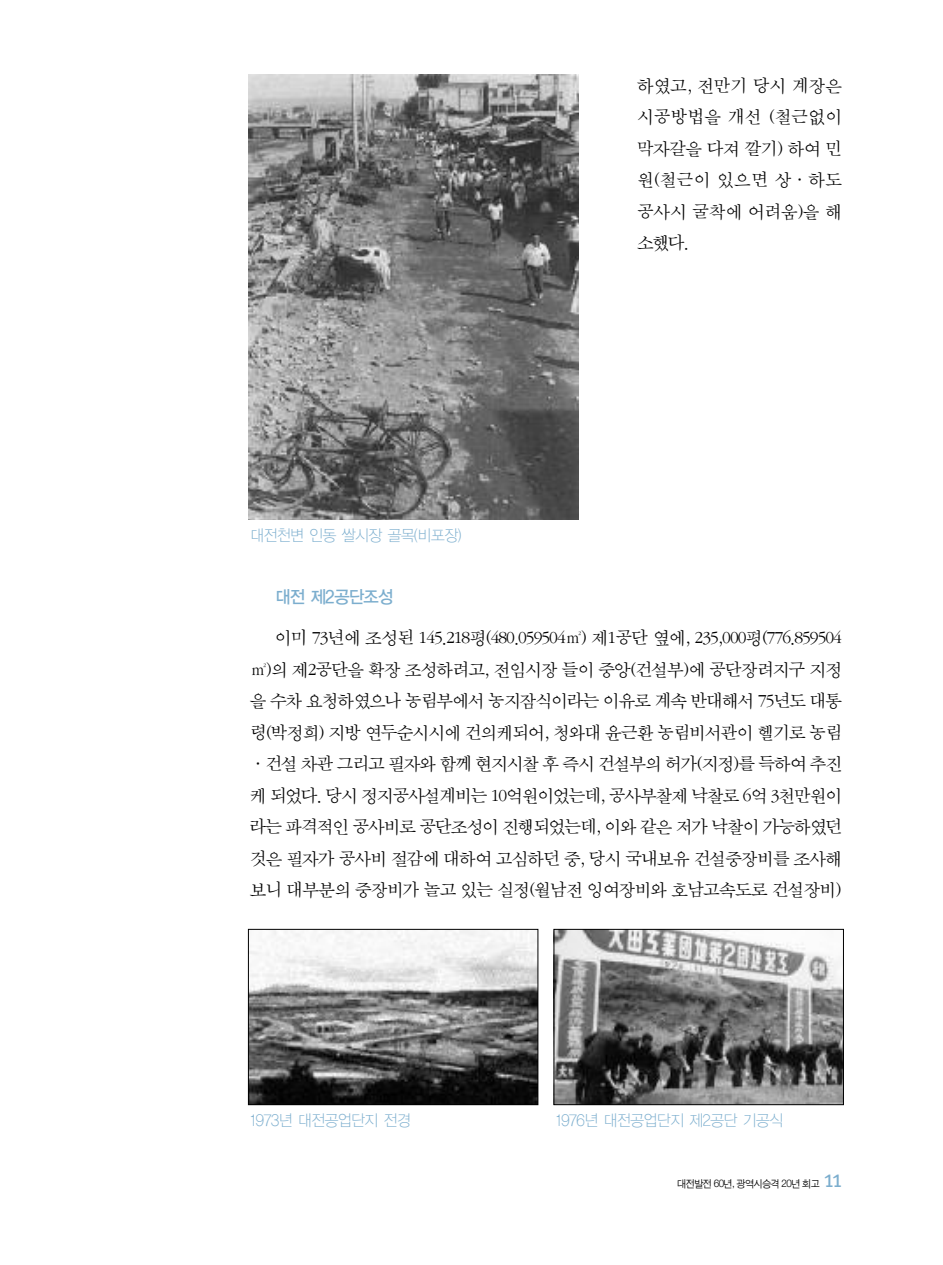
<style>
.page{position:relative;width:943px;height:1265px;background:#fff}
.page>*{position:absolute;margin:0;border:0;box-sizing:border-box;transform-origin:0 0}
.t1{font:24.5px "Meta Plus Normal";color:#7caece}
.t2{font:18.38px/31.5px "Sand Sm";letter-spacing:-.035em;color:#000;text-align:justify}
.t3{font:17.5px "YGO13";letter-spacing:-.125em;color:#7caece;scale:.95 1}
.t4{font:15.75px "YGO11";letter-spacing:-.11em;color:#7caece;scale:.95 1}
.t5{font:10.5px "Sand Jg";letter-spacing:-.06em;color:#000}
</style>
<div class="page">
<img style="left:250px;top:931px;width:286px;height:172px">
<div style="left:248px;top:929px;width:290px;height:176px;border:1px solid #000"></div>
<img style="left:555px;top:931px;width:286px;height:172px">
<div style="left:553px;top:929px;width:290px;height:176px;border:1px solid #000"></div>
<img style="left:248px;top:74px;width:331px;height:445px">
<p class="t4" style="left:250px;top:527px;width:225px">대전천변 인동 쌀시장 골목(비포장)</p>
<p class="t2" style="left:637px;top:70px;width:206px">하였고, 전만기 당시 계장은 시공방법을 개선 (철근없이 막자갈을 다져 깔기) 하여 민 원(철근이 있으면 상·하도 공사시 굴착에 어려움)을 해 소했다.</p>
<p class="t3" style="left:275px;top:587px;width:127px">대전 제2공단조성</p>
<p class="t2" style="left:250px;top:622px;width:593px;text-indent:25px">이미 73년에 조성된 145.218평(480.059504㎡) 제1공단 옆에, 235,000평(776.859504㎡)의 제2공단을 확장 조성하려고, 전임시장 들이 중앙(건설부)에 공단장려지구 지정 을 수차 요청하였으나 농림부에서 농지잠식이라는 이유로 계속 반대해서 75년도 대통 령(박정희) 지방 연두순시시에 건의케되어, 청와대 윤근환 농림비서관이 헬기로 농림 ·건설 차관 그리고 필자와 함께 현지시찰 후 즉시 건설부의 허가(지정)를 득하여 추진 케 되었다. 당시 정지공사설계비는 10억원이었는데, 공사부찰제 낙찰로 6억 3천만원이 라는 파격적인 공사비로 공단조성이 진행되었는데, 이와 같은 저가 낙찰이 가능하였던 것은 필자가 공사비 절감에 대하여 고심하던 중, 당시 국내보유 건설중장비를 조사해 보니 대부분의 중장비가 놀고 있는 실정(월남전 잉여장비와 호남고속도로 건설장비)</p>
<p class="t4" style="left:250px;top:1111px;width:171px">1973년 대전공업단지 전경</p>
<p class="t4" style="left:555px;top:1111px;width:242px">1976년 대전공업단지 제2공단 기공식</p>
<p class="t5" style="left:677px;top:1178px;width:144px">대전발전 60년, 광역시승격 20년 회고</p>
<h1 class="t1" style="left:823px;top:1164px;width:20px">11</h1>
</div>
